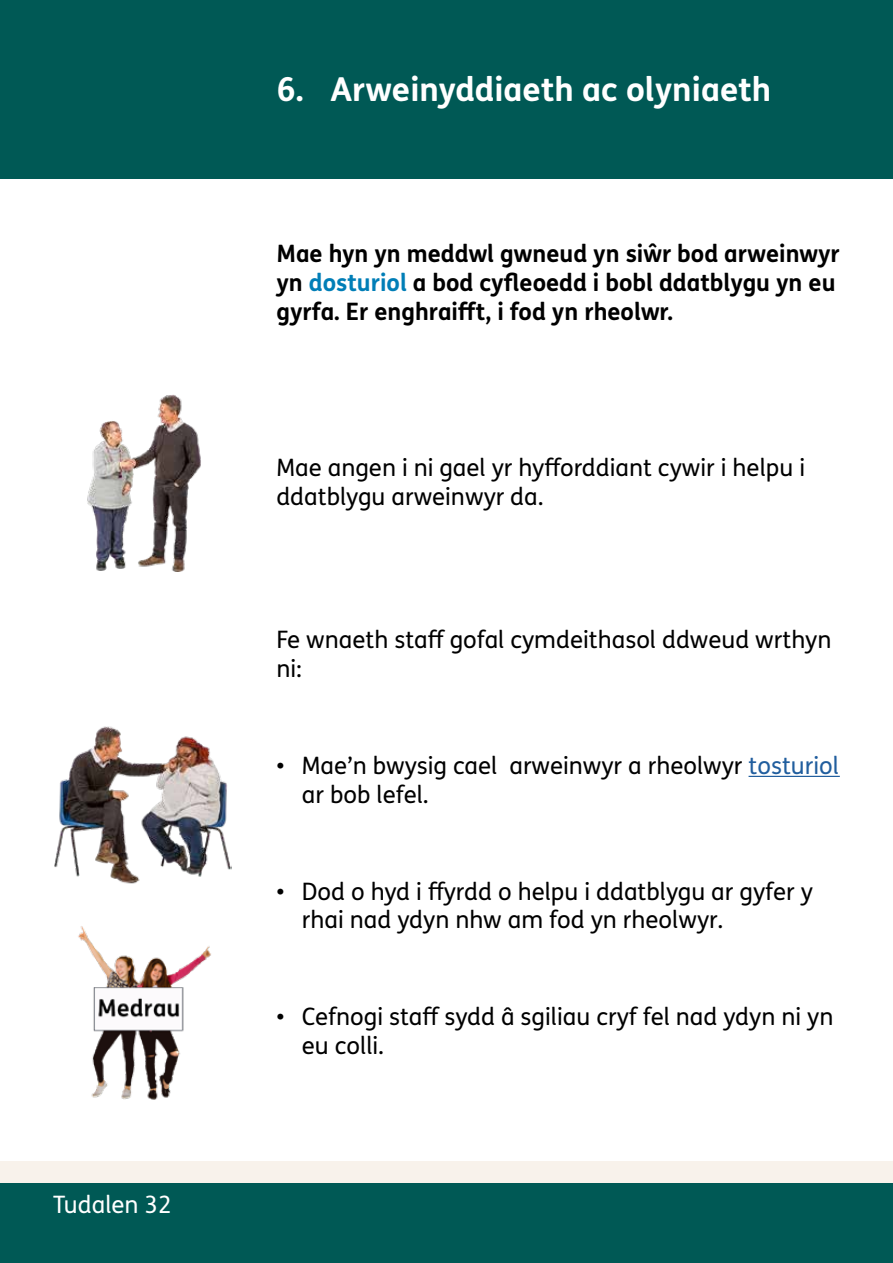
<style>
.page{position:relative;width:893px;height:1263px;background:#fff}
.page>*{position:absolute;margin:0;border:0;box-sizing:border-box;transform-origin:0 0}
.t1{font:700 33px "FS Me Pro";color:#fff}
.Bodytext_-_P{font:24px/28.8px "FS Me Pro";color:#000}
.Bodytext_-_P-2{font:700 24px/28.8px "FS Me Pro";color:#000}
.t2{font:24px "FS Me Pro";color:#fff}
.s1{color:#007eb7}
.s2{color:#215e9e}
</style>
<div class="page">
<div style="left:0;top:1161px;width:893px;height:96px;background:#f8f2eb"></div>
<div style="left:0;top:1183px;width:893px;height:80px;background:#005955"></div>
<img style="left:87px;top:394px;width:114px;height:178px">
<img style="left:54px;top:726px;width:178px;height:158px">
<img style="left:78px;top:926px;width:133px;height:174px">
<div style="left:0;top:0;width:893px;height:179px;background:#005955"></div>
<hr style="left:748px;top:776px;width:92px;height:1px;background:#215e9e">
<p class="t2" style="left:53px;top:1188px;width:120px">Tudalen 32</p>
<h3 class="t1" style="left:276px;top:64px;width:496px">6. Arweinyddiaeth ac olyniaeth</h3>
<p class="Bodytext_-_P-2" style="left:276px;top:238px;width:565px">Mae hyn yn meddwl gwneud yn siŵr bod arweinwyr yn <span class="s1">dosturiol</span> a bod cyfleoedd i bobl ddatblygu yn eu gyrfa. Er enghraifft, i fod yn rheolwr.</p>
<p class="Bodytext_-_P" style="left:276px;top:453px;width:530px">Mae angen i ni gael yr hyfforddiant cywir i helpu i ddatblygu arweinwyr da.</p>
<p class="Bodytext_-_P" style="left:276px;top:625px;width:556px">Fe wnaeth staff gofal cymdeithasol ddweud wrthyn ni:</p>
<p class="Bodytext_-_P" style="left:302px;top:751px;width:538px;text-indent:-26px">• Mae’n bwysig cael arweinwyr a rheolwyr <span class="s2">tosturiol </span>ar bob lefel.</p>
<p class="Bodytext_-_P" style="left:302px;top:876px;width:512px;text-indent:-26px">• Dod o hyd i ffyrdd o helpu i ddatblygu ar gyfer y rhai nad ydyn nhw am fod yn rheolwyr.</p>
<p class="Bodytext_-_P" style="left:302px;top:1002px;width:533px;text-indent:-26px">• Cefnogi staff sydd â sgiliau cryf fel nad ydyn ni yn eu colli.</p>
</div>
